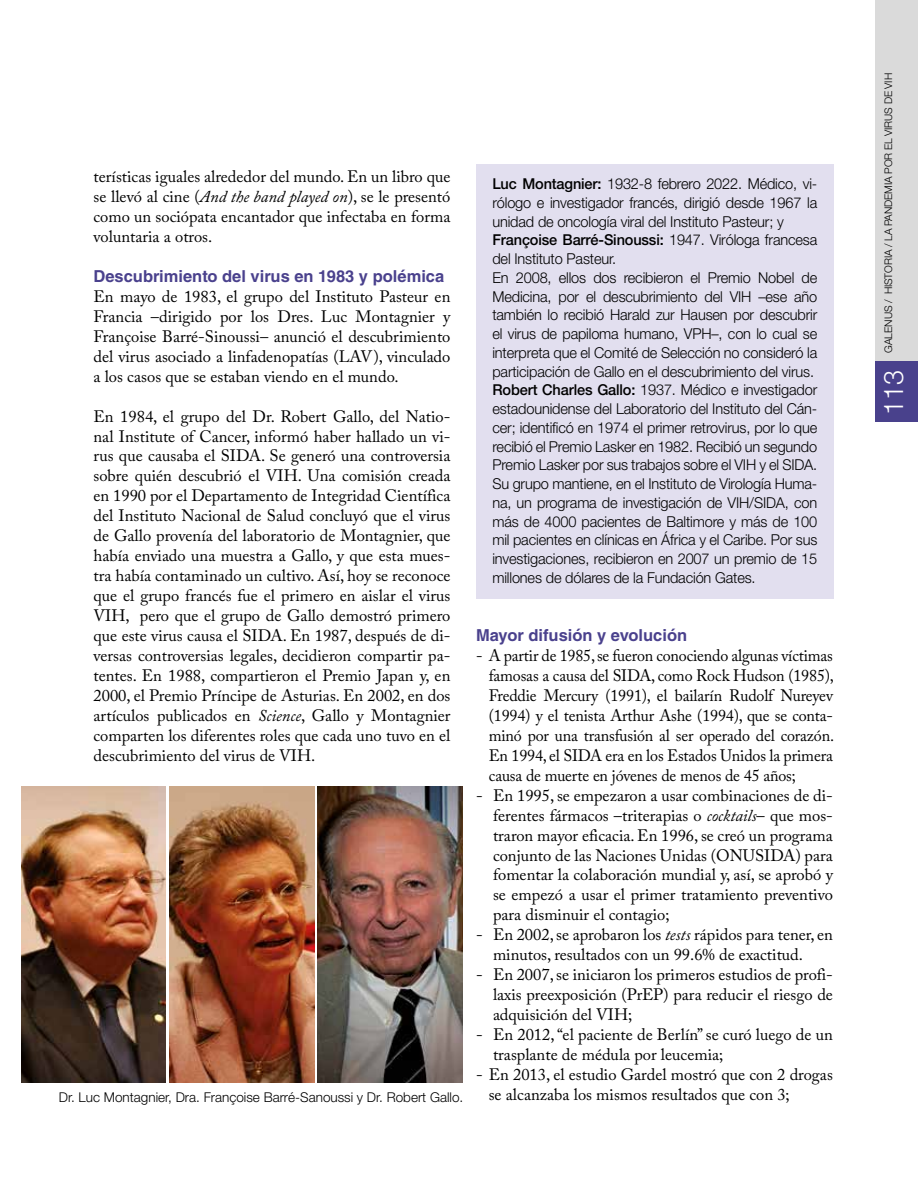
<style>
.page{position:relative;width:918px;height:1188px;background:#fff}
.page>*{position:absolute;margin:0;border:0;box-sizing:border-box;transform-origin:0 0}
.t1{font:300 27px "Helvetica Neue";color:#fff}
.t2{font:16.5px/20px "Adobe Caslon Pro";color:#000;text-align:justify}
.t3{font:700 16.5px "Helvetica LT Std";color:#4a418d}
.t4{font:300 15px/18.8px "Helvetica Neue";letter-spacing:-.01em;color:#000}
.t5{font:300 13.5px "Helvetica Neue";color:#000}
.t6{font:300 10.5px "Helvetica Neue";letter-spacing:-.01em;color:#000}
.s1{font-style:italic}
.s2{font-weight:500}
</style>
<div class="page">
<div style="left:476px;top:165px;width:358px;height:434px;background:#e2dfef"></div>
<img style="left:318px;top:786px;width:144px;height:297px">
<img style="left:170px;top:786px;width:144px;height:297px">
<img style="left:21px;top:786px;width:145px;height:297px">
<div style="left:875px;top:0;width:43px;height:412px;background:#dadada"></div>
<div style="left:875px;top:361px;width:43px;height:61px;background:#49418c"></div>
<p class="t2" style="left:94px;top:167px;width:358px">terísticas iguales alrededor del mundo. En un libro que se llevó al cine (<span class="s1">And the band played on</span>), se le presentó como un sociópata encantador que infectaba en forma voluntaria a otros.</p>
<p class="t3" style="left:94px;top:266px;width:352px">Descubrimiento del virus en 1983 y polémica</p>
<p class="t2" style="left:94px;top:286px;width:358px">En mayo de 1983, el grupo del Instituto Pasteur en Francia –dirigido por los Dres. Luc Montagnier y Françoise Barré-Sinoussi– anunció el descubrimiento del virus asociado a linfadenopatías (LAV), vinculado a los casos que se estaban viendo en el mundo.</p>
<p class="t2" style="left:94px;top:406px;width:358px">En 1984, el grupo del Dr. Robert Gallo, del Natio&shy;nal Institute of Cancer, informó haber hallado un vi&shy;rus que causaba el SIDA. Se generó una controversia sobre quién descubrió el VIH. Una comisión creada en 1990 por el Departamento de Integridad Científica del Instituto Nacional de Salud concluyó que el virus de Gallo provenía del laboratorio de Montagnier, que había enviado una muestra a Gallo, y que esta mues&shy;tra había contaminado un cultivo. Así, hoy se reconoce que el grupo francés fue el primero en aislar el virus VIH, pero que el grupo de Gallo demostró primero que este virus causa el SIDA. En 1987, después de di&shy;versas controversias legales, decidieron compartir pa&shy;tentes. En 1988, compartieron el Premio Japan y, en 2000, el Premio Príncipe de Asturias. En 2002, en dos artículos publicados en <span class="s1">Science</span>, Gallo y Montagnier comparten los diferentes roles que cada uno tuvo en el descubrimiento del virus de VIH.</p>
<p class="t5" style="left:59px;top:1089px;width:406px">Dr. Luc Montagnier, Dra. Françoise Barré-Sanoussi y Dr. Robert Gallo.</p>
<p class="t4" style="left:492px;top:174px;width:326px"><span class="s2">Luc Montagnier:</span> 1932-8 febrero 2022. Médico, vi&shy;rólogo e investigador francés, dirigió desde 1967 la unidad de oncología viral del Instituto Pasteur; y <span class="s2">Françoise Barré-Sinoussi:</span> 1947. Viróloga francesa del Instituto Pasteur.<br>En 2008, ellos dos recibieron el Premio Nobel de Medicina, por el descubrimiento del VIH –ese año también lo recibió Harald zur Hausen por descubrir el virus de papiloma humano, VPH–, con lo cual se interpreta que el Comité de Selección no consideró la participación de Gallo en el descubrimiento del virus.<br><span class="s2">Robert Charles Gallo:</span> 1937. Médico e investigador estadounidense del Laboratorio del Instituto del Cán&shy;cer; identificó en 1974 el primer retrovirus, por lo que recibió el Premio Lasker en 1982. Recibió un segundo Premio Lasker por sus trabajos sobre el VIH y el SIDA.<br>Su grupo mantiene, en el Instituto de Virología Huma&shy;na, un programa de investigación de VIH/SIDA, con más de 4000 pacientes de Baltimore y más de 100 mil pacientes en clínicas en África y el Caribe. Por sus investigaciones, recibieron en 2007 un premio de 15 millones de dólares de la Fundación Gates.</p>
<p class="t3" style="left:476px;top:625px;width:213px">Mayor difusión y evolución</p>
<p class="t2" style="left:489px;top:645px;width:347px;text-indent:-13px">- A partir de 1985, se fueron conociendo algunas víctimas famosas a causa del SIDA, como Rock Hudson (1985), Freddie Mercury (1991), el bailarín Rudolf Nureyev (1994) y el tenista Arthur Ashe (1994), que se conta&shy;minó por una transfusión al ser operado del corazón.<br>En 1994, el SIDA era en los Estados Unidos la primera causa de muerte en jóvenes de menos de 45 años;</p>
<p class="t2" style="left:493px;top:785px;width:341px;text-indent:-17px">- En 1995, se empezaron a usar combinaciones de di&shy;ferentes fármacos –triterapias o <span class="s1">cocktails</span>– que mos&shy;traron mayor eficacia. En 1996, se creó un programa conjunto de las Naciones Unidas (ONUSIDA) para fomentar la colaboración mundial y, así, se aprobó y se empezó a usar el primer tratamiento preventivo para disminuir el contagio;</p>
<p class="t2" style="left:493px;top:925px;width:341px;text-indent:-17px">- En 2002, se aprobaron los <span class="s1">tests</span> rápidos para tener, en minutos, resultados con un 99.6% de exactitud.</p>
<p class="t2" style="left:493px;top:965px;width:341px;text-indent:-17px">- En 2007, se iniciaron los primeros estudios de profi&shy;laxis preexposición (PrEP) para reducir el riesgo de adquisición del VIH;</p>
<p class="t2" style="left:493px;top:1024px;width:341px;text-indent:-17px">- En 2012, “el paciente de Berlín” se curó luego de un trasplante de médula por leucemia;</p>
<p class="t2" style="left:489px;top:1064px;width:346px;text-indent:-13px">- En 2013, el estudio Gardel mostró que con 2 drogas se alcanzaba los mismos resultados que con 3;</p>
<p class="t6" style="left:882px;top:353px;width:281px;rotate:-90deg">GALENUS / HISTORIA / LA PANDEMIA POR EL VIRUS DE VIH</p>
<h1 class="t1" style="left:877px;top:415px;width:47px;rotate:-90deg">113</h1>
</div>
